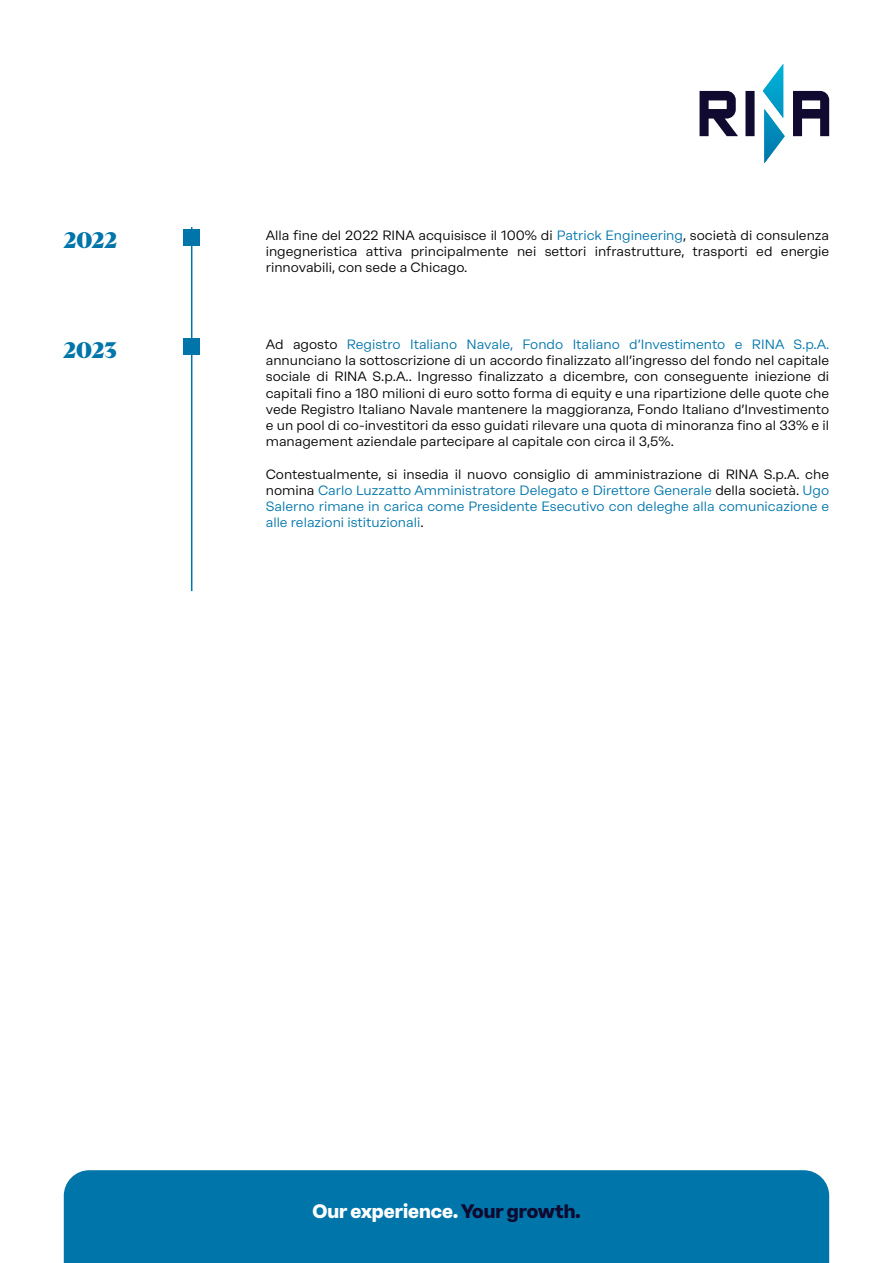
<style>
.page{position:relative;width:893px;height:1263px;background:#fff}
.page>*{position:absolute;margin:0;border:0;box-sizing:border-box;transform-origin:0 0}
.t1{font:800 22.5px "RB Quaria Display";color:#0075aa}
.t2{font:900 19.5px "RB Rational Neue";color:#fff}
.t3{font:13.5px/16.2px "RB Rational Neue";color:#000;text-align:justify}
.t4{font:13.5px/16.2px "RB Rational Neue";color:#0075aa;text-align:justify}
.s1{color:#0075aa}
.s2{color:#000}
.s3{color:#100a30}
</style>
<div class="page">
<div style="left:183px;top:230px;width:17px;height:16px;background:#0075aa"></div>
<div style="left:183px;top:339px;width:17px;height:16px;background:#0075aa"></div>
<svg style="left:699px;top:64px;width:130px;height:99px"></svg>
<div style="left:64px;top:1170px;width:765px;height:93px;background:#0075aa"></div>
<hr style="left:191px;top:227px;width:1px;height:364px;background:#0075aa">
<h1 class="t1" style="left:64px;top:226px;width:55px">2022</h1>
<h1 class="t1" style="left:64px;top:335px;width:55px">2023</h1>
<p class="t3" style="left:266px;top:227px;width:565px">Alla fine del 2022 RINA acquisisce il 100% di <span class="s1">Patrick Engineering</span>, società di consulenza ingegneristica attiva principalmente nei settori infrastrutture, trasporti ed energie rinnovabili, con sede a Chicago.</p>
<p class="t3" style="left:266px;top:336px;width:565px">Ad agosto <span class="s1">Registro Italiano Navale, Fondo Italiano d’Investimento e RINA S.p.A. </span>annunciano la sottoscrizione di un accordo finalizzato all’ingresso del fondo nel capitale sociale di RINA S.p.A.. Ingresso finalizzato a dicembre, con conseguente iniezione di capitali fino a 180 milioni di euro sotto forma di equity e una ripartizione delle quote che vede Registro Italiano Navale mantenere la maggioranza, Fondo Italiano d’Investimento e un pool di co-investitori da esso guidati rilevare una quota di minoranza fino al 33% e il management aziendale partecipare al capitale con circa il 3,5%.</p>
<p class="t4" style="left:266px;top:465px;width:565px"><span class="s2">Contestualmente, si insedia il nuovo consiglio di amministrazione di RINA S.p.A. che nomina</span> Carlo Luzzatto Amministratore Delegato e Direttore Generale <span class="s2">della società.</span> Ugo Salerno rimane in carica come Presidente Esecutivo con deleghe alla comunicazione e alle relazioni istituzionali<span class="s2">.</span></p>
<h2 class="t2" style="left:312px;top:1198px;width:270px">Our experience. <span class="s3">Your growth.</span></h2>
</div>
